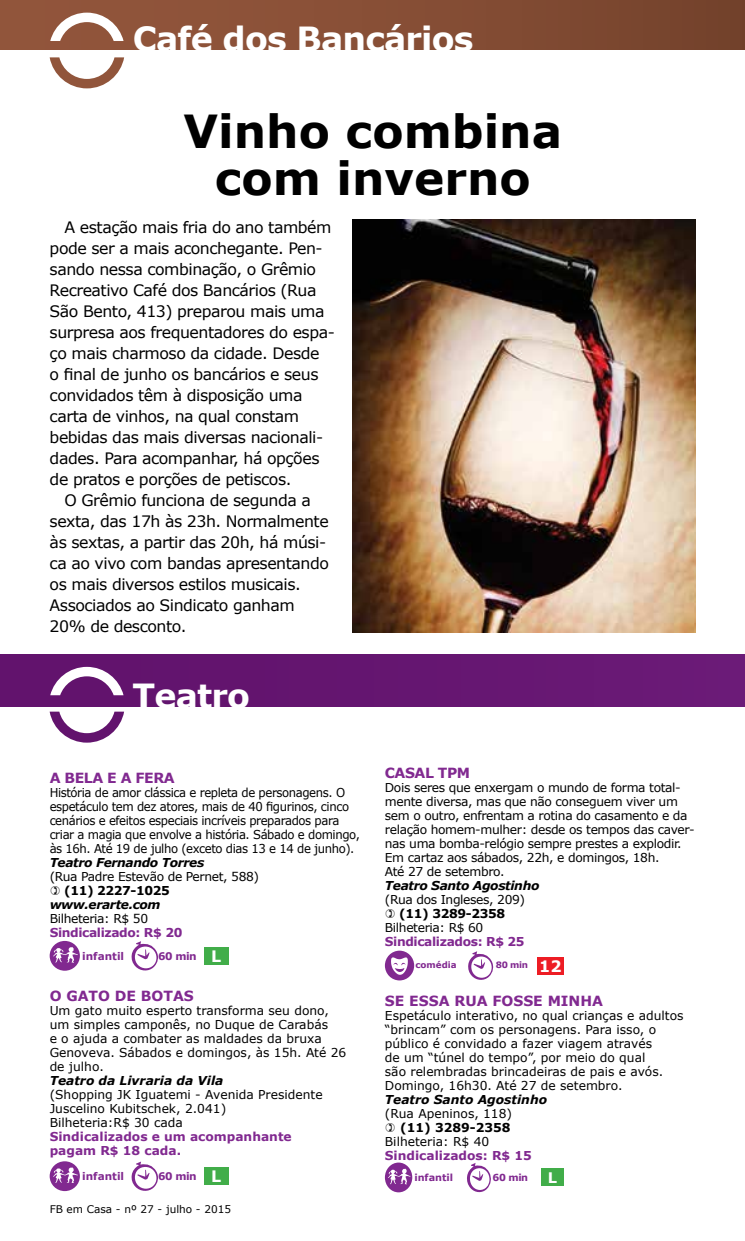
<style>
.page{position:relative;width:745px;height:1241px;background:#fff}
.page>*{position:absolute;margin:0;border:0;box-sizing:border-box;transform-origin:0 0}
.t1{font:700 45.5px/47.2px "Verdana";color:#000;text-align:center}
.t2{font:700 33.25px "Verdana";letter-spacing:-.025em;color:#fff}
.t3{font:15.75px "Verdana";letter-spacing:-.03em;color:#000}
.t4{font:700 14.53px "Verdana";color:#fff}
.t5{font:700 14px "Verdana";color:#812990}
.t6{font:12.25px/14px "Verdana";color:#000}
.t7{font:12.25px/14px "Verdana";letter-spacing:-.03em;color:#000}
.t8{font:12.25px/14px "Verdana";letter-spacing:-.03em;color:#000;scale:.95 1}
.t9{font:700 12.25px/14px "Verdana";color:#812990}
.t10{font:italic 700 12.25px "Verdana";letter-spacing:-.03em;color:#000}
.t11{font:italic 700 12.25px "Verdana";color:#000}
.t12{font:700 12.25px "Verdana";letter-spacing:-.03em;color:#000}
.t13{font:700 12.25px "Verdana";color:#000}
.t14{font:700 10.5px "Verdana";letter-spacing:-.04em;color:#812990}
.t15{font:10.5px "Verdana";color:#000}
.t16{font:700 9.62px "Verdana";color:#812990}
.t17{font:700 8.75px "Verdana";color:#812990}
.s1{font-size:15.75px;color:#fff}
</style>
<div class="page">
<div style="left:0;top:0;width:744px;height:50px;background:linear-gradient(to right,#96583e,#76442d)"></div>
<svg style="left:50px;top:13px;width:73px;height:28px"></svg>
<svg style="left:50px;top:57px;width:74px;height:31px"></svg>
<div style="left:0;top:654px;width:744px;height:52px;background:#651670"></div>
<svg style="left:50px;top:666px;width:73px;height:29px"></svg>
<svg style="left:50px;top:711px;width:74px;height:31px"></svg>
<div style="left:204px;top:946px;width:24px;height:18px;background:#41ad49"></div>
<svg style="left:50px;top:940px;width:30px;height:30px"></svg>
<svg style="left:53px;top:946px;width:25px;height:16px"></svg>
<svg style="left:131px;top:941px;width:27px;height:30px"></svg>
<div style="left:204px;top:1167px;width:24px;height:17px;background:#41ad49"></div>
<div style="left:50px;top:1161px;width:30px;height:29px;background:#812990;border-radius:50%"></div>
<svg style="left:53px;top:1166px;width:25px;height:16px"></svg>
<svg style="left:131px;top:1161px;width:27px;height:30px"></svg>
<svg style="left:384px;top:950px;width:30px;height:30px"></svg>
<svg style="left:391px;top:957px;width:16px;height:17px"></svg>
<div style="left:537px;top:956px;width:26px;height:17px;background:#ed1d24"></div>
<svg style="left:468px;top:951px;width:26px;height:29px"></svg>
<svg style="left:384px;top:1162px;width:28px;height:30px"></svg>
<svg style="left:387px;top:1168px;width:23px;height:15px"></svg>
<div style="left:541px;top:1168px;width:22px;height:17px;background:#41ad49"></div>
<svg style="left:467px;top:1163px;width:24px;height:30px"></svg>
<img style="left:352px;top:220px;width:342px;height:412px">
<h2 class="t2" style="left:133px;top:18px;width:342px">Café dos Bancários</h2>
<h1 class="t1" style="left:183px;top:106px;width:380px">Vinho combina com inverno</h1>
<p class="t3" style="left:64px;top:217px;width:268px">A estação mais fria do ano também</p>
<p class="t3" style="left:50px;top:238px;width:274px">pode ser a mais aconchegante. Pen-</p>
<p class="t3" style="left:50px;top:259px;width:268px">sando nessa combinação, o Grêmio</p>
<p class="t3" style="left:50px;top:280px;width:268px">Recreativo Café dos Bancários (Rua</p>
<p class="t3" style="left:50px;top:301px;width:276px">São Bento, 413) preparou mais uma</p>
<p class="t3" style="left:50px;top:322px;width:286px">surpresa aos frequentadores do espa-</p>
<p class="t3" style="left:50px;top:343px;width:271px">ço mais charmoso da cidade. Desde</p>
<p class="t3" style="left:50px;top:364px;width:270px">o final de junho os bancários e seus</p>
<p class="t3" style="left:50px;top:385px;width:254px">convidados têm à disposição uma</p>
<p class="t3" style="left:50px;top:406px;width:251px">carta de vinhos, na qual constam</p>
<p class="t3" style="left:50px;top:427px;width:275px">bebidas das mais diversas nacionali-</p>
<p class="t3" style="left:50px;top:448px;width:271px">dades. Para acompanhar, há opções</p>
<p class="t3" style="left:50px;top:469px;width:243px">de pratos e porções de petiscos.</p>
<p class="t3" style="left:64px;top:490px;width:248px">O Grêmio funciona de segunda a</p>
<p class="t3" style="left:50px;top:511px;width:280px">sexta, das 17h às 23h. Normalmente</p>
<p class="t3" style="left:50px;top:532px;width:278px">às sextas, a partir das 20h, há músi-</p>
<p class="t3" style="left:50px;top:553px;width:280px">ca ao vivo com bandas apresentando</p>
<p class="t3" style="left:50px;top:574px;width:252px">os mais diversos estilos musicais.</p>
<p class="t3" style="left:50px;top:595px;width:246px">Associados ao Sindicato ganham</p>
<p class="t3" style="left:50px;top:616px;width:138px">20% de desconto.</p>
<h2 class="t2" style="left:132px;top:674px;width:119px">Teatro</h2>
<p class="t5" style="left:50px;top:768px;width:127px">A Bela e a Fera</p>
<p class="t8" style="left:50px;top:784px;width:328px">História de amor clássica e repleta de personagens. O espetáculo tem dez atores, mais de 40 figurinos, cinco cenários e efeitos especiais incríveis preparados para criar a magia que envolve a história. Sábado e domingo, às 16h. Até 19 de julho (exceto dias 13 e 14 de junho).</p>
<p class="t10" style="left:50px;top:854px;width:156px">Teatro Fernando Torres</p>
<p class="t7" style="left:50px;top:868px;width:211px">(Rua Padre Estevão de Pernet, 588)</p>
<p class="t12" style="left:64px;top:882px;width:107px">(11) 2227-1025</p>
<p class="t10" style="left:50px;top:896px;width:112px">www.erarte.com</p>
<p class="t7" style="left:50px;top:910px;width:100px">Bilheteria: R$ 50</p>
<p class="t9" style="left:50px;top:924px;width:134px">Sindicalizado: R$ 20</p>
<p class="t14" style="left:82px;top:949px;width:43px">infantil</p>
<p class="t14" style="left:158px;top:949px;width:63px">60 min <span class="s1">L</span></p>
<p class="t5" style="left:50px;top:987px;width:40px">O Gato</p>
<p class="t5" style="left:115px;top:987px;width:48px">de Botas</p>
<p class="t6" style="left:50px;top:1003px;width:298px">Um gato muito esperto transforma seu dono, um simples camponês, no Duque de Carabás<br>e o ajuda a combater as maldades da bruxa Genoveva. Sábados e domingos, às 15h. Até 26 de julho.</p>
<p class="t11" style="left:50px;top:1072px;width:175px">Teatro da Livraria da Vila</p>
<p class="t6" style="left:50px;top:1087px;width:274px">(Shopping JK Iguatemi - Avenida Presidente<br>Juscelino Kubitschek, 2.041)<br>Bilheteria:R$ 30 cada</p>
<p class="t9" style="left:50px;top:1129px;width:243px">Sindicalizados e um acompanhante pagam R$ 18 cada.</p>
<p class="t14" style="left:82px;top:1169px;width:43px">infantil</p>
<p class="t14" style="left:158px;top:1169px;width:63px">60 min <span class="s1">L</span></p>
<p class="t15" style="left:50px;top:1202px;width:183px">FB em Casa - nº 27 - julho - 2015</p>
<p class="t5" style="left:384px;top:764px;width:87px">Casal TPM</p>
<p class="t7" style="left:384px;top:780px;width:311px">Dois seres que enxergam o mundo de forma total&shy;mente diversa, mas que não conseguem viver um sem o outro, enfrentam a rotina do casamento e da relação homem-mulher: desde os tempos das caver&shy;nas uma bomba-relógio sempre prestes a explodir.<br>Em cartaz aos sábados, 22h, e domingos, 18h.<br>Até 27 de setembro.</p>
<p class="t10" style="left:384px;top:877px;width:156px">Teatro Santo Agostinho</p>
<p class="t7" style="left:384px;top:892px;width:142px">(Rua dos Ingleses, 209)</p>
<p class="t12" style="left:399px;top:905px;width:107px">(11) 3289-2358</p>
<p class="t7" style="left:384px;top:920px;width:100px">Bilheteria: R$ 60</p>
<p class="t9" style="left:384px;top:934px;width:141px">Sindicalizados: R$ 25</p>
<p class="t17" style="left:415px;top:959px;width:43px">comédia</p>
<p class="t17" style="left:495px;top:959px;width:67px">80 min <span class="s1">12</span></p>
<p class="t5" style="left:384px;top:991px;width:219px">Se essa rua fosse m inha</p>
<p class="t6" style="left:384px;top:1007px;width:300px">Espetáculo interativo, no qual crianças e adultos “brincam” com os personagens. Para isso, o público é convidado a fazer viagem através<br>de um “túnel do tempo”, por meio do qual<br>são relembradas brincadeiras de pais e avós.<br>Domingo, 16h30. Até 27 de setembro.</p>
<p class="t11" style="left:384px;top:1091px;width:164px">Teatro Santo Agostinho</p>
<p class="t6" style="left:384px;top:1105px;width:129px">(Rua Apeninos, 118)</p>
<p class="t13" style="left:400px;top:1119px;width:112px">(11) 3289-2358</p>
<p class="t6" style="left:384px;top:1133px;width:106px">Bilheteria: R$ 40</p>
<p class="t9" style="left:384px;top:1147px;width:148px">Sindicalizados: R$ 15</p>
<p class="t16" style="left:414px;top:1171px;width:40px">infantil</p>
<p class="t16" style="left:492px;top:1171px;width:37px">60 min</p>
<p class="t4" style="left:547px;top:1168px;width:9px">L</p>
</div>
